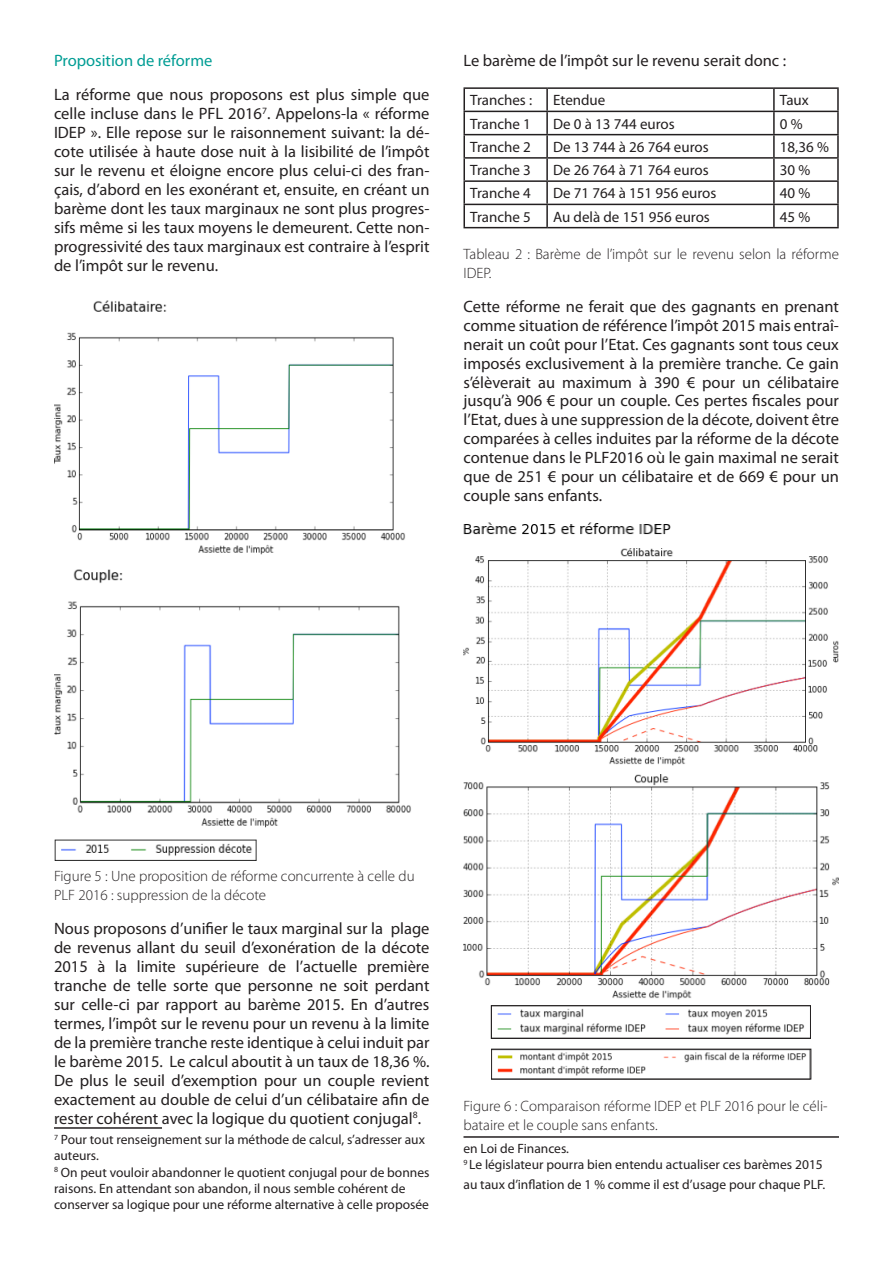
<style>
.page{position:relative;width:893px;height:1263px;background:#fff}
.page>*{position:absolute;margin:0;border:0;box-sizing:border-box;transform-origin:0 0}
.t1{font:16.5px/18.9px "Myriad Pro";color:#231f20;text-align:justify}
.t2{font:16.5px "Myriad Pro";color:#009d94}
.t3{font:300 15px/18.9px "Myriad Pro";color:#231f20}
.t4{font:15px "Myriad Pro";color:#231f20}
.t5{font:13.5px/16.2px "Myriad Pro";color:#231f20}
</style>
<div class="page">
<hr style="left:54px;top:1127px;width:108px;height:2px;background:#231f20">
<hr style="left:463px;top:87px;width:84px;height:2px;background:#231f20">
<hr style="left:463px;top:89px;width:2px;height:22px;background:#231f20">
<hr style="left:547px;top:87px;width:227px;height:2px;background:#231f20">
<hr style="left:546px;top:89px;width:2px;height:22px;background:#231f20">
<hr style="left:774px;top:87px;width:65px;height:2px;background:#231f20">
<hr style="left:773px;top:89px;width:2px;height:22px;background:#231f20">
<hr style="left:837px;top:89px;width:2px;height:22px;background:#231f20">
<hr style="left:463px;top:111px;width:84px;height:1px;background:#231f20">
<hr style="left:463px;top:112px;width:2px;height:22px;background:#231f20">
<hr style="left:547px;top:111px;width:227px;height:1px;background:#231f20">
<hr style="left:546px;top:112px;width:2px;height:22px;background:#231f20">
<hr style="left:774px;top:111px;width:65px;height:1px;background:#231f20">
<hr style="left:773px;top:112px;width:2px;height:22px;background:#231f20">
<hr style="left:837px;top:112px;width:2px;height:22px;background:#231f20">
<hr style="left:463px;top:134px;width:84px;height:1px;background:#231f20">
<hr style="left:463px;top:135px;width:2px;height:22px;background:#231f20">
<hr style="left:547px;top:134px;width:227px;height:1px;background:#231f20">
<hr style="left:546px;top:135px;width:2px;height:22px;background:#231f20">
<hr style="left:774px;top:134px;width:65px;height:1px;background:#231f20">
<hr style="left:773px;top:135px;width:2px;height:22px;background:#231f20">
<hr style="left:837px;top:135px;width:2px;height:22px;background:#231f20">
<hr style="left:463px;top:157px;width:84px;height:2px;background:#231f20">
<hr style="left:463px;top:159px;width:2px;height:21px;background:#231f20">
<hr style="left:547px;top:157px;width:227px;height:2px;background:#231f20">
<hr style="left:546px;top:159px;width:2px;height:21px;background:#231f20">
<hr style="left:774px;top:157px;width:65px;height:2px;background:#231f20">
<hr style="left:773px;top:159px;width:2px;height:21px;background:#231f20">
<hr style="left:837px;top:159px;width:2px;height:21px;background:#231f20">
<hr style="left:463px;top:180px;width:84px;height:2px;background:#231f20">
<hr style="left:463px;top:182px;width:2px;height:22px;background:#231f20">
<hr style="left:547px;top:180px;width:227px;height:2px;background:#231f20">
<hr style="left:546px;top:182px;width:2px;height:22px;background:#231f20">
<hr style="left:774px;top:180px;width:65px;height:2px;background:#231f20">
<hr style="left:773px;top:182px;width:2px;height:22px;background:#231f20">
<hr style="left:837px;top:182px;width:2px;height:22px;background:#231f20">
<hr style="left:463px;top:204px;width:84px;height:1px;background:#231f20">
<hr style="left:463px;top:205px;width:2px;height:22px;background:#231f20">
<hr style="left:547px;top:204px;width:227px;height:1px;background:#231f20">
<hr style="left:546px;top:205px;width:2px;height:22px;background:#231f20">
<hr style="left:774px;top:204px;width:65px;height:1px;background:#231f20">
<hr style="left:773px;top:205px;width:2px;height:22px;background:#231f20">
<hr style="left:837px;top:205px;width:2px;height:22px;background:#231f20">
<hr style="left:463px;top:227px;width:84px;height:1px;background:#231f20">
<hr style="left:547px;top:227px;width:227px;height:1px;background:#231f20">
<hr style="left:774px;top:227px;width:65px;height:1px;background:#231f20">
<hr style="left:463px;top:1136px;width:376px;height:2px;background:#231f20">
<img style="left:54px;top:300px;width:351px;height:254px">
<img style="left:54px;top:570px;width:357px;height:257px">
<img style="left:54px;top:839px;width:203px;height:22px">
<img style="left:463px;top:522px;width:208px;height:13px">
<img style="left:463px;top:548px;width:376px;height:217px">
<img style="left:497px;top:1008px;width:308px;height:27px">
<div style="left:491px;top:1005px;width:320px;height:34px;border:1px solid #231f20"></div>
<img style="left:497px;top:1052px;width:310px;height:24px">
<div style="left:491px;top:1049px;width:320px;height:30px;border:1px solid #231f20"></div>
<img style="left:463px;top:774px;width:376px;height:225px">
<p class="t2" style="left:54px;top:51px;width:160px">Proposition de réforme</p>
<p class="t1" style="left:54px;top:85px;width:377px">La réforme que nous proposons est plus simple que celle incluse dans le PFL 2016<sup>7</sup>. Appelons-la « réforme IDEP ». Elle repose sur le raisonnement suivant: la dé&shy;cote utilisée à haute dose nuit à la lisibilité de l’impôt sur le revenu et éloigne encore plus celui-ci des fran&shy;çais, d’abord en les exonérant et, ensuite, en créant un barème dont les taux marginaux ne sont plus progres&shy;sifs même si les taux moyens le demeurent. Cette non&shy;progressivité des taux marginaux est contraire à l’esprit de l’impôt sur le revenu.</p>
<p class="t1" style="left:463px;top:51px;width:324px">Le barème de l’impôt sur le revenu serait donc :</p>
<p class="t4" style="left:470px;top:91px;width:63px">Tranches :</p>
<p class="t4" style="left:553px;top:91px;width:54px">Etendue</p>
<p class="t4" style="left:780px;top:91px;width:30px">Taux</p>
<p class="t4" style="left:470px;top:114px;width:62px">Tranche 1</p>
<p class="t4" style="left:553px;top:114px;width:123px">De 0 à 13 744 euros</p>
<p class="t4" style="left:780px;top:114px;width:24px">0 %</p>
<p class="t4" style="left:470px;top:138px;width:62px">Tranche 2</p>
<p class="t4" style="left:553px;top:138px;width:157px">De 13 744 à 26 764 euros</p>
<p class="t4" style="left:780px;top:138px;width:50px">18,36 %</p>
<p class="t4" style="left:470px;top:161px;width:62px">Tranche 3</p>
<p class="t4" style="left:553px;top:161px;width:157px">De 26 764 à 71 764 euros</p>
<p class="t4" style="left:780px;top:161px;width:32px">30 %</p>
<p class="t4" style="left:470px;top:184px;width:62px">Tranche 4</p>
<p class="t4" style="left:553px;top:184px;width:165px">De 71 764 à 151 956 euros</p>
<p class="t4" style="left:780px;top:184px;width:32px">40 %</p>
<p class="t4" style="left:470px;top:207px;width:62px">Tranche 5</p>
<p class="t4" style="left:553px;top:207px;width:158px">Au delà de 151 956 euros</p>
<p class="t4" style="left:780px;top:207px;width:32px">45 %</p>
<p class="t3" style="left:463px;top:244px;width:377px">Tableau 2 : Barème de l’impôt sur le revenu selon la réforme<br>IDEP.</p>
<p class="t1" style="left:463px;top:296px;width:377px">Cette réforme ne ferait que des gagnants en prenant comme situation de référence l’impôt 2015 mais entraî&shy;nerait un coût pour l’Etat. Ces gagnants sont tous ceux imposés exclusivement à la première tranche. Ce gain s’élèverait au maximum à 390 € pour un célibataire jusqu’à 906 € pour un couple. Ces pertes fiscales pour l’Etat, dues à une suppression de la décote, doivent être comparées à celles induites par la réforme de la décote contenue dans le PLF2016 où le gain maximal ne serait que de 251 € pour un célibataire et de 669 € pour un couple sans enfants.</p>
<p class="t3" style="left:54px;top:866px;width:362px">Figure 5 : Une proposition de réforme concurrente à celle du<br>PLF 2016 : suppression de la décote</p>
<p class="t1" style="left:54px;top:919px;width:377px">Nous proposons d’unifier le taux marginal sur la plage de revenus allant du seuil d’exonération de la décote 2015 à la limite supérieure de l’actuelle première tranche de telle sorte que personne ne soit perdant sur celle-ci par rapport au barème 2015. En d’autres termes, l’impôt sur le revenu pour un revenu à la limite de la première tranche reste identique à celui induit par le barème 2015. Le calcul aboutit à un taux de 18,36 %.<br>De plus le seuil d’exemption pour un couple revient exactement au double de celui d’un célibataire afin de rester cohérent avec la logique du quotient conjugal<sup>8</sup>.</p>
<p class="t5" style="left:54px;top:1131px;width:372px"><sup>7</sup> Pour tout renseignement sur la méthode de calcul, s’adresser aux auteurs.</p>
<p class="t5" style="left:54px;top:1164px;width:377px"><sup>8</sup> On peut vouloir abandonner le quotient conjugal pour de bonnes raisons. En attendant son abandon, il nous semble cohérent de conserver sa logique pour une réforme alternative à celle proposée</p>
<p class="t3" style="left:463px;top:1096px;width:366px">Figure 6 : Comparaison réforme IDEP et PLF 2016 pour le céli&shy;bataire et le couple sans enfants.</p>
<p class="t5" style="left:463px;top:1140px;width:107px">en Loi de Finances.</p>
<p class="t5" style="left:463px;top:1155px;width:363px;line-height:19.8px"><sup>9</sup> Le législateur pourra bien entendu actualiser ces barèmes 2015 au taux d’inflation de 1 % comme il est d’usage pour chaque PLF.</p>
</div>
